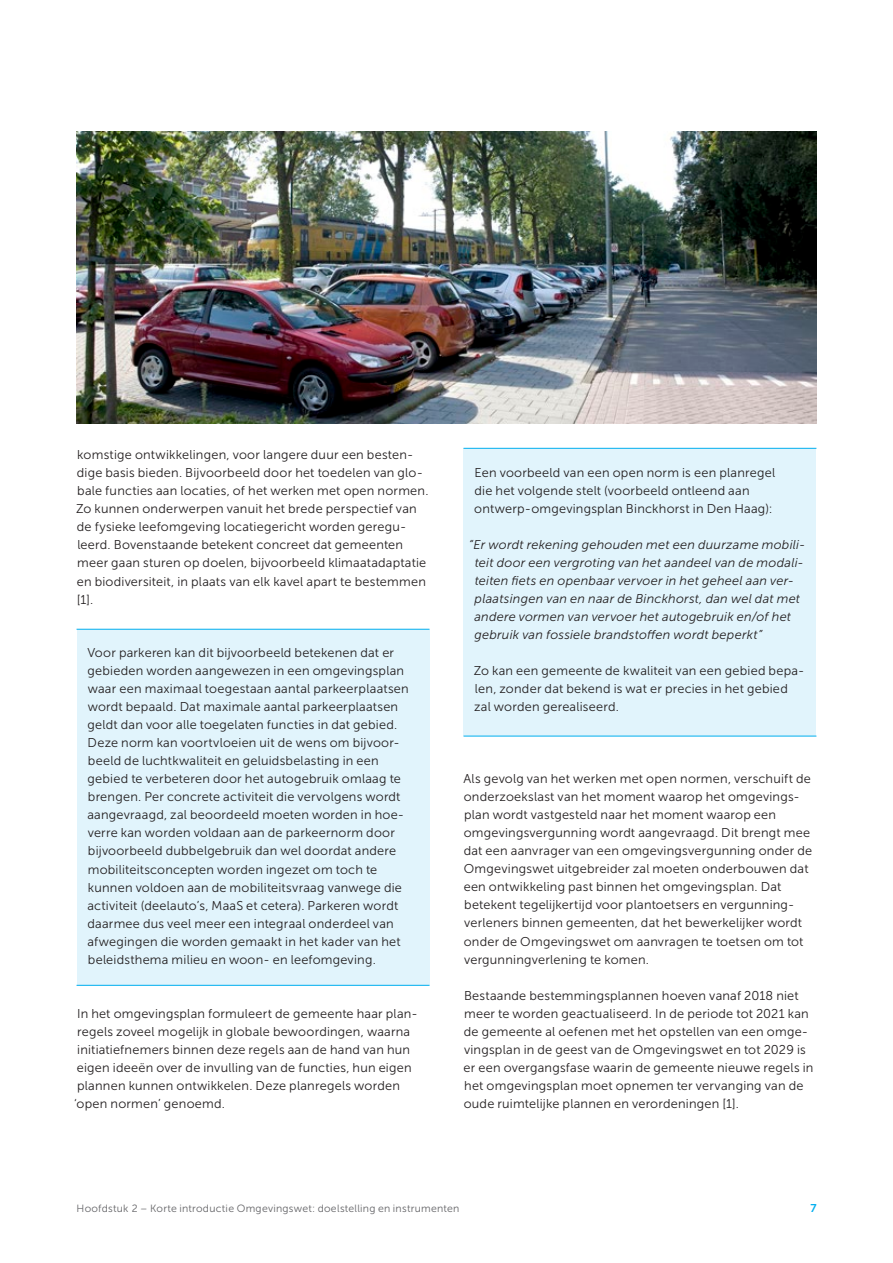
<style>
.page{position:relative;width:893px;height:1263px;background:#fff}
.page>*{position:absolute;margin:0;border:0;box-sizing:border-box;transform-origin:0 0}
.t1{font:12.75px/18px "Museo Sans 300";letter-spacing:.02em;color:#231f20}
.t2{font:italic 12.75px/18px "Museo Sans 300";letter-spacing:.02em;color:#231f20}
.t3{font:11.25px "Museo Sans 700";color:#00aeef}
.t4{font:10.5px "Museo Sans 300";letter-spacing:.025em;color:#636366}
</style>
<div class="page">
<div style="left:463px;top:449px;width:353px;height:287px;background:#e1f4fc"></div>
<hr style="left:463px;top:448px;width:353px;height:1px;background:#00aeef">
<hr style="left:463px;top:736px;width:353px;height:1px;background:#00aeef">
<div style="left:77px;top:629px;width:352px;height:356px;background:#e1f4fc"></div>
<hr style="left:77px;top:629px;width:352px;height:1px;background:#00aeef">
<hr style="left:77px;top:985px;width:352px;height:1px;background:#00aeef">
<img style="left:77px;top:132px;width:739px;height:291px">
<p class="t1" style="left:76px;top:446px;width:354px">komstige ontwikkelingen, voor langere duur een besten&shy;dige basis bieden. Bijvoorbeeld door het toedelen van glo&shy;bale functies aan locaties, of het werken met open normen.<br>Zo kunnen onderwerpen vanuit het brede perspectief van de fysieke leefomgeving locatiegericht worden geregu&shy;leerd. Bovenstaande betekent concreet dat gemeenten meer gaan sturen op doelen, bijvoorbeeld klimaatadaptatie en biodiversiteit, in plaats van elk kavel apart te bestemmen [1].</p>
<p class="t1" style="left:87px;top:644px;width:323px">Voor parkeren kan dit bijvoorbeeld betekenen dat er gebieden worden aangewezen in een omgevingsplan waar een maximaal toegestaan aantal parkeerplaatsen wordt bepaald. Dat maximale aantal parkeerplaatsen geldt dan voor alle toegelaten functies in dat gebied.<br>Deze norm kan voortvloeien uit de wens om bijvoor&shy;beeld de luchtkwaliteit en geluidsbelasting in een gebied te verbeteren door het autogebruik omlaag te brengen. Per concrete activiteit die vervolgens wordt aangevraagd, zal beoordeeld moeten worden in hoe&shy;verre kan worden voldaan aan de parkeernorm door bijvoorbeeld dubbelgebruik dan wel doordat andere mobiliteitsconcepten worden ingezet om toch te kunnen voldoen aan de mobiliteitsvraag vanwege die activiteit (deelauto’s, MaaS et cetera). Parkeren wordt daarmee dus veel meer een integraal onderdeel van afwegingen die worden gemaakt in het kader van het beleidsthema milieu en woon- en leefomgeving.</p>
<p class="t1" style="left:74px;top:1004px;width:345px">In het omgevingsplan formuleert de gemeente haar plan&shy;regels zoveel mogelijk in globale bewoordingen, waarna initiatiefnemers binnen deze regels aan de hand van hun eigen ideeën over de invulling van de functies, hun eigen plannen kunnen ontwikkelen. Deze planregels worden ‘open normen’ genoemd.</p>
<p class="t1" style="left:474px;top:464px;width:302px">Een voorbeeld van een open norm is een planregel die het volgende stelt (voorbeeld ontleend aan ontwerp-omgevingsplan Binckhorst in Den Haag):</p>
<p class="t2" style="left:474px;top:536px;width:332px;text-indent:-5px">“Er wordt rekening gehouden met een duurzame mobili&shy;teit door een vergroting van het aandeel van de modali&shy;teiten fiets en openbaar vervoer in het geheel aan ver&shy;plaatsingen van en naar de Binckhorst, dan wel dat met andere vormen van vervoer het autogebruik en/of het gebruik van fossiele brandstoffen wordt beperkt”</p>
<p class="t1" style="left:474px;top:662px;width:332px">Zo kan een gemeente de kwaliteit van een gebied bepa&shy;len, zonder dat bekend is wat er precies in het gebied zal worden gerealiseerd.</p>
<p class="t1" style="left:463px;top:770px;width:350px">Als gevolg van het werken met open normen, verschuift de onderzoekslast van het moment waarop het omgevings&shy;plan wordt vastgesteld naar het moment waarop een omgevingsvergunning wordt aangevraagd. Dit brengt mee dat een aanvrager van een omgevingsvergunning onder de Omgevingswet uitgebreider zal moeten onderbouwen dat een ontwikkeling past binnen het omgevingsplan. Dat betekent tegelijkertijd voor plantoetsers en vergunning&shy;verleners binnen gemeenten, dat het bewerkelijker wordt onder de Omgevingswet om aanvragen te toetsen om tot vergunningverlening te komen.</p>
<p class="t1" style="left:464px;top:986px;width:351px">Bestaande bestemmingsplannen hoeven vanaf 2018 niet meer te worden geactualiseerd. In de periode tot 2021 kan de gemeente al oefenen met het opstellen van een omge&shy;vingsplan in de geest van de Omgevingswet en tot 2029 is er een overgangsfase waarin de gemeente nieuwe regels in het omgevingsplan moet opnemen ter vervanging van de oude ruimtelijke plannen en verordeningen [1].</p>
<p class="t4" style="left:77px;top:1203px;width:384px">Hoofdstuk 2 – Korte introductie Omgevingswet: doelstelling en instrumenten</p>
<p class="t3" style="left:810px;top:1202px;width:8px">7</p>
</div>
